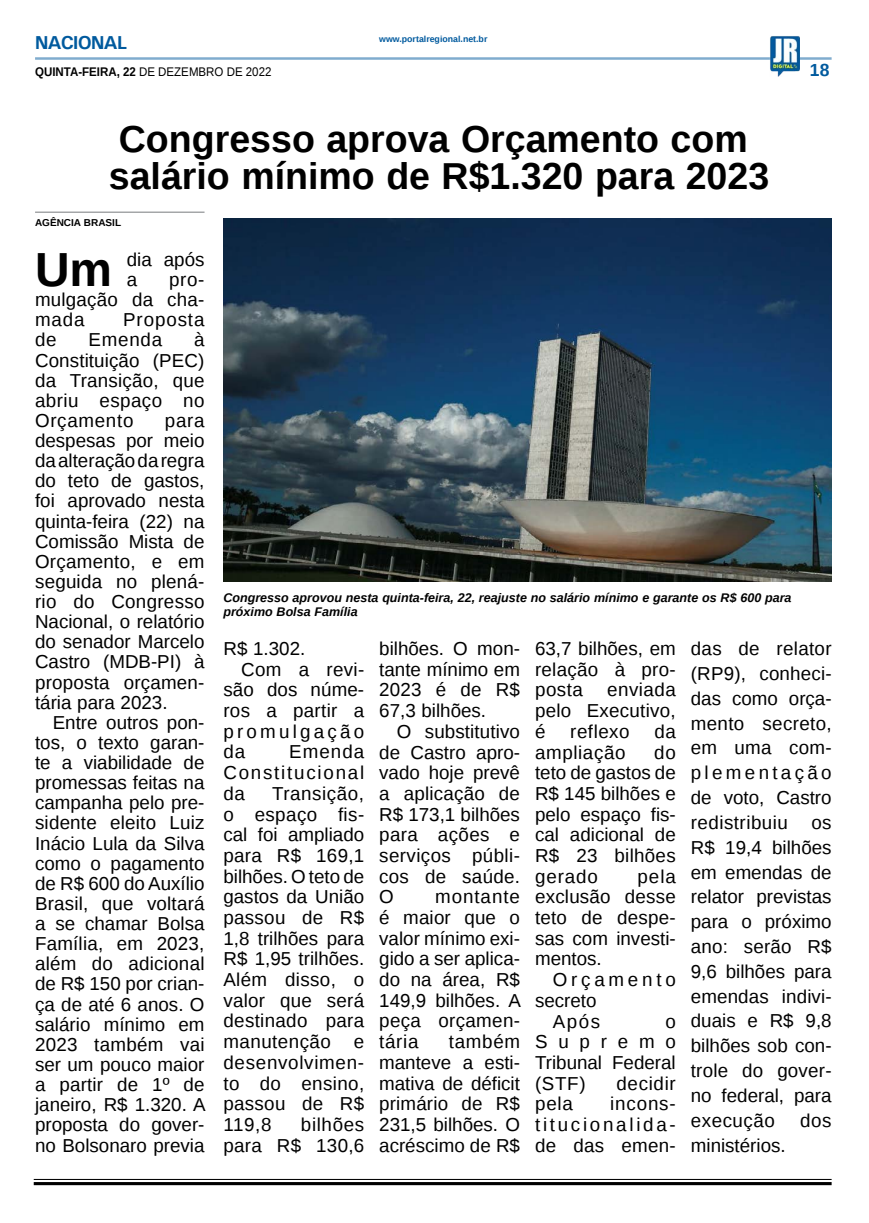
<style>
.page{position:relative;width:869px;height:1223px;background:#fff}
.page>*{position:absolute;margin:0;border:0;box-sizing:border-box;transform-origin:0 0}
.t1{font:700 47.88px "Liberation Sans";color:#000}
.t2{font:700 37.5px/37.5px "Liberation Sans";color:#000}
.t3{font:18.75px/20.6px "Liberation Sans";letter-spacing:.01em;color:#000;text-align:justify}
.t4{font:18.75px/20.6px "Liberation Sans";letter-spacing:.035em;color:#000;text-align:right}
.t5{font:18.75px "Liberation Sans";letter-spacing:.17em;color:#000}
.t6{font:18.75px "Liberation Sans";letter-spacing:.2em;color:#000}
.t7{font:700 18.75px "Univers";letter-spacing:-.04em;color:#005a9e}
.t8{font:18.75px "Liberation Sans";letter-spacing:.045em;color:#000}
.t9{font:700 17.5px "Liberation Sans";color:#005a9e}
.t10{font:italic 700 12.5px/13.8px "Liberation Sans";color:#000}
.t11{font:12.5px "Liberation Sans";color:#000;scale:.92 1}
.t12{font:700 10px "Liberation Sans";color:#000}
.t13{font:700 8.75px "Liberation Sans";color:#005a9e}
.s1{font-weight:700}
</style>
<div class="page">
<hr style="left:35px;top:57px;width:796px;height:3px;background:#005a9e">
<img style="left:769px;top:36px;width:30px;height:41px">
<hr style="left:34px;top:1178px;width:797px;height:1px;background:#000">
<hr style="left:34px;top:1182px;width:797px;height:3px;background:#000">
<img style="left:223px;top:218px;width:608px;height:364px">
<hr style="left:35px;top:211px;width:169px;height:2px;background:#939598">
<p class="t7" style="left:35px;top:31px;width:93px">NACIONAL</p>
<p class="t11" style="left:35px;top:65px;width:258px"><span class="s1">QUINTA-FEIRA, 22</span> DE DEZEMBRO DE 2022</p>
<p class="t13" style="left:379px;top:33px;width:110px">www.portalregional.net.br</p>
<h2 class="t2" style="left:109px;top:119px;width:661px">Congresso aprova Orçamento com salário mínimo de R$1.320 para 2023</h2>
<p class="t12" style="left:35px;top:215px;width:88px">AGÊNCIA BRASIL</p>
<h1 class="t1" style="left:35px;top:236px;width:79px">Um</h1>
<p class="t3" style="left:127px;top:250px;width:79px;line-height:20px">dia após a</p>
<p class="t3" style="left:35px;top:270px;width:171px;line-height:20.1px;text-indent:134px">pro&shy;mulgação da cha&shy;mada</p>
<p class="t8" style="left:123px;top:309px;width:83px">Proposta</p>
<p class="t9" style="left:809px;top:58px;width:21px">18</p>
<p class="t3" style="left:35px;top:330px;width:171px;line-height:20.1px;text-indent:159px">à Constituição (PEC) da Transição, que abriu espaço no Orçamento</p>
<p class="t3" style="left:35px;top:330px;width:23px">de</p>
<p class="t3" style="left:89px;top:330px;width:75px">Emenda</p>
<p class="t3" style="left:35px;top:411px;width:171px;line-height:20.1px;text-indent:130px">para despesas por meio da alteração da regra do teto de gastos, foi aprovado nesta quinta-feira (22) na Comissão Mista de Orçamento, e em seguida no plená&shy;rio do Congresso Nacional, o relatório do senador Marcelo Castro (MDB-PI) à proposta orçamen&shy;tária para 2023.</p>
<p class="t3" style="left:35px;top:713px;width:172px;line-height:20.1px;text-indent:18px">Entre outros pon&shy;tos, o texto garan&shy;te a viabilidade de promessas feitas na campanha pelo pre&shy;sidente eleito Luiz Inácio Lula da Silva como o pagamento de R$ 600 do Auxílio Brasil, que voltará a se chamar Bolsa Família, em 2023, além do adicional de R$ 150 por crian&shy;ça de até 6 anos. O salário mínimo em 2023 também vai ser um pouco maior a partir de 1º de janeiro, R$ 1.320. A proposta do gover&shy;no Bolsonaro previa</p>
<p class="t10" style="left:223px;top:591px;width:569px">Congresso aprovou nesta quinta-feira, 22, reajuste no salário mínimo e garante os R$ 600 para próximo Bolsa Família</p>
<p class="t3" style="left:223px;top:639px;width:83px">R$ 1.302.</p>
<p class="t3" style="left:241px;top:659px;width:124px">Com a revi-</p>
<p class="t3" style="left:223px;top:680px;width:142px">são dos núme-</p>
<p class="t3" style="left:223px;top:701px;width:142px">ros a partir a</p>
<p class="t5" style="left:223px;top:720px;width:142px">promulgação</p>
<p class="t3" style="left:223px;top:742px;width:23px">da</p>
<p class="t3" style="left:223px;top:742px;width:142px;text-indent:66px">Emenda Constitucional da</p>
<p class="t3" style="left:223px;top:783px;width:142px;text-indent:49px">Transição, o espaço fis&shy;cal foi ampliado para R$ 169,1 bilhões. O teto de gastos da União passou de R$ 1,8 trilhões para R$ 1,95 trilhões.<br>Além disso, o valor que será destinado para manutenção e desenvolvimen&shy;to do ensino, passou de R$ 119,8</p>
<p class="t4" style="left:223px;top:1114px;width:142px">bilhões<br>para R$ 130,6</p>
<p class="t3" style="left:379px;top:639px;width:142px">bilhões. O mon&shy;tante mínimo em 2023 é de R$ 67,3 bilhões.</p>
<p class="t3" style="left:379px;top:721px;width:142px;text-indent:18px">O substitutivo de Castro apro&shy;vado hoje prevê a aplicação de R$ 173,1 bilhões para ações e serviços públi&shy;cos de saúde.<br>O</p>
<p class="t3" style="left:379px;top:887px;width:143px;text-indent:56px">montante é maior que o valor mínimo exi&shy;gido a ser aplica&shy;do na área, R$ 149,9 bilhões. A peça orçamen&shy;tária</p>
<p class="t3" style="left:379px;top:1032px;width:142px;text-indent:70px">também manteve a esti&shy;mativa de déficit primário de R$ 231,5 bilhões. O acréscimo de R$</p>
<p class="t3" style="left:535px;top:639px;width:142px">63,7 bilhões, em relação à pro&shy;posta</p>
<p class="t3" style="left:535px;top:680px;width:142px;text-indent:72px">enviada pelo Executivo, é</p>
<p class="t3" style="left:570px;top:722px;width:61px">reflexo</p>
<p class="t3" style="left:654px;top:722px;width:23px">da</p>
<p class="t4" style="left:535px;top:742px;width:92px">ampliação</p>
<p class="t3" style="left:535px;top:742px;width:142px;text-indent:119px">do teto de gastos de R$ 145 bilhões e pelo espaço fis&shy;cal adicional de R$ 23 bilhões gerado</p>
<p class="t3" style="left:535px;top:866px;width:142px;text-indent:102px">pela exclusão desse teto de despe&shy;sas com investi&shy;mentos.</p>
<p class="t6" style="left:552px;top:969px;width:124px">Orçamento</p>
<p class="t3" style="left:535px;top:990px;width:63px">secreto</p>
<p class="t3" style="left:552px;top:1011px;width:49px">Após</p>
<p class="t3" style="left:535px;top:1011px;width:142px;text-indent:130px">o Supremo Tribunal Federal (STF)</p>
<p class="t4" style="left:616px;top:1073px;width:61px">decidir</p>
<p class="t3" style="left:535px;top:1094px;width:142px;text-indent:75px">incons&shy;titucionalida&shy;de das emen-</p>
<p class="t3" style="left:535px;top:1094px;width:39px">pela</p>
<p class="t3" style="left:690px;top:637px;width:142px;line-height:24.8px">das de relator (RP9), conheci&shy;das como orça&shy;mento secreto, em uma com&shy;plementação de voto, Castro redistribuiu os R$ 19,4 bilhões em emendas de relator previstas para o próximo ano: serão R$ 9,6 bilhões para emendas indivi&shy;duais e R$ 9,8 bilhões sob con&shy;trole do gover&shy;no federal, para execução</p>
<p class="t3" style="left:799px;top:1110px;width:33px">dos</p>
<p class="t3" style="left:690px;top:1135px;width:96px">ministérios.</p>
</div>
